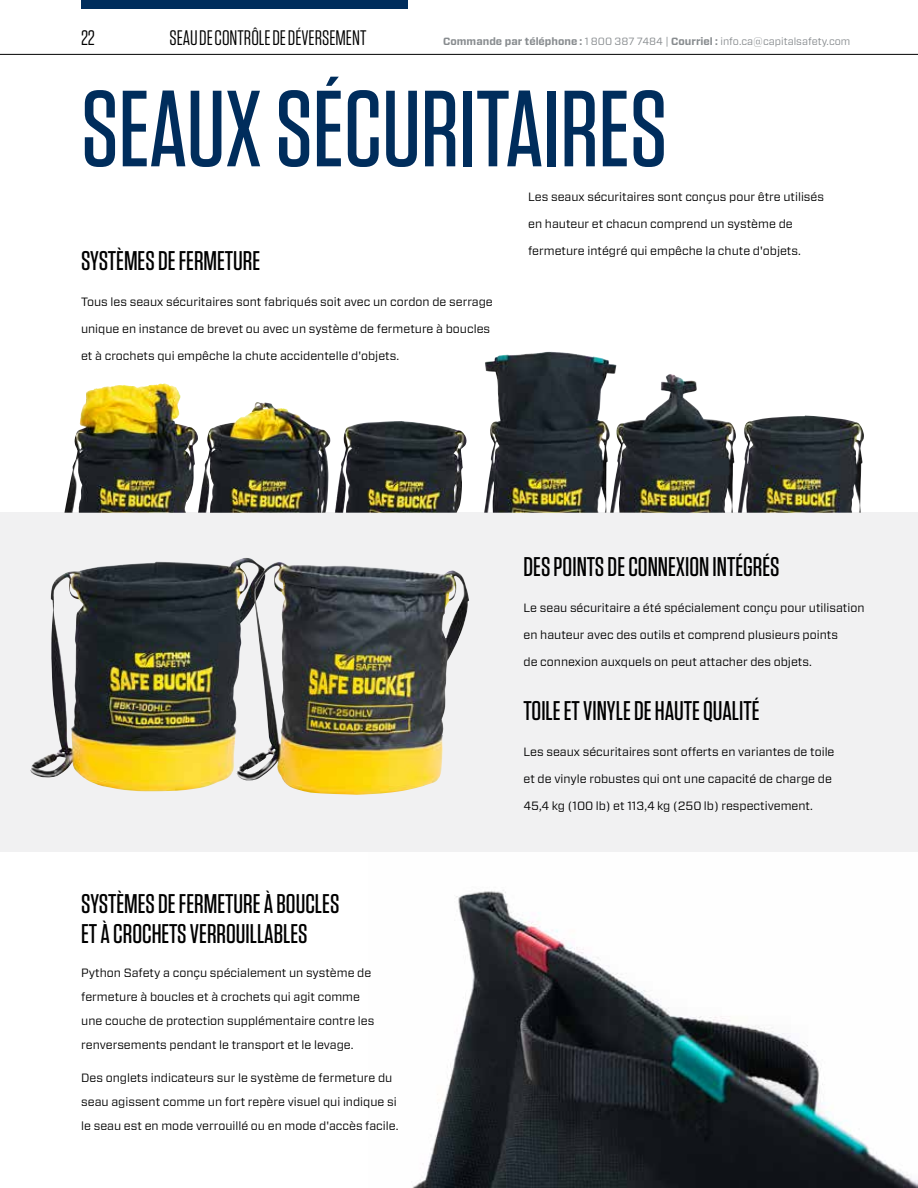
<style>
.page{position:relative;width:918px;height:1188px;background:#fff}
.page>*{position:absolute;margin:0;border:0;box-sizing:border-box;transform-origin:0 0}
.t1{font:500 108px "Tungsten";color:#002d5c}
.t2{font:500 27px/30px "Tungsten";color:#000}
.t3{font:21px "Tungsten";color:#000}
.t4{font:12px/24px "Forza";color:#000}
.t5{font:10.5px "Forza";color:#888c8f}
.s1{font-weight:700}
</style>
<div class="page">
<img style="left:412px;top:890px;width:506px;height:298px">
<hr style="left:917px;top:342px;width:1px;height:308px;background:#002d5c">
<div style="left:0;top:513px;width:918px;height:339px;background:#f1f1f2"></div>
<img style="left:617px;top:374px;width:119px;height:139px">
<img style="left:484px;top:352px;width:133px;height:161px">
<img style="left:738px;top:415px;width:126px;height:98px">
<img style="left:64px;top:383px;width:134px;height:130px">
<img style="left:198px;top:402px;width:132px;height:111px">
<img style="left:335px;top:421px;width:132px;height:92px">
<img style="left:30px;top:558px;width:226px;height:233px">
<img style="left:236px;top:562px;width:233px;height:233px">
<hr style="left:0;top:54px;width:918px;height:1px;background:#000">
<div style="left:81px;top:0;width:327px;height:9px;background:#002d5c"></div>
<h3 class="t3" style="left:81px;top:27px;width:16px">22</h3>
<h3 class="t3" style="left:169px;top:27px;width:169px">SEAU DE CONTRÔLEDE DÉVERSEMENT</h3>
<p class="t5" style="left:443px;top:34px;width:409px"><span class="s1">Commande par téléphone :</span> 1 800 387 7484 | <span class="s1">Courriel :</span> info.ca@capitalsafety.com</p>
<h1 class="t1" style="left:81px;top:73px;width:588px">SEAUX SÉCURITAIRES</h1>
<p class="t4" style="left:528px;top:185px;width:297px">Les seaux sécuritaires sont conçus pour être utilisés</p>
<p class="t4" style="left:528px;top:212px;width:266px">en hauteur et chacun comprend un système de</p>
<p class="t4" style="left:528px;top:239px;width:274px">fermeture intégré qui empêche la chute d'objets.</p>
<h2 class="t2" style="left:81px;top:246px;width:181px">SYSTÈMES DE FERMETURE</h2>
<p class="t4" style="left:81px;top:290px;width:413px">Tous les seaux sécuritaires sont fabriqués soit avec un cordon de serrage</p>
<p class="t4" style="left:81px;top:317px;width:411px">unique en instance de brevet ou avec un système de fermeture à boucles</p>
<p class="t4" style="left:81px;top:344px;width:320px">et à crochets qui empêche la chute accidentelle d'objets.</p>
<h2 class="t2" style="left:81px;top:889px;width:260px">SYSTÈMES DE FERMETURE À BOUCLES<br>ET À CROCHETS VERROUILLABLES</h2>
<p class="t4" style="left:81px;top:961px;width:295px">Python Safety a conçu spécialement un système de fermeture à boucles et à crochets qui agit comme une couche de protection supplémentaire contre les renversements pendant le transport et le levage.</p>
<p class="t4" style="left:81px;top:1066px;width:319px">Des onglets indicateurs sur le système de fermeture du seau agissent comme un fort repère visuel qui indique si le seau est en mode verrouillé ou en mode d'accès facile.</p>
<h2 class="t2" style="left:524px;top:552px;width:258px">DES POINTS DE CONNEXION INTÉGRÉS</h2>
<p class="t4" style="left:524px;top:596px;width:343px">Le seau sécuritaire a été spécialement conçu pour utilisation</p>
<p class="t4" style="left:524px;top:623px;width:316px">en hauteur avec des outils et comprend plusieurs points</p>
<p class="t4" style="left:524px;top:650px;width:290px">de connexion auxquels on peut attacher des objets.</p>
<h2 class="t2" style="left:524px;top:696px;width:238px">TOILE ET VINYLE DE HAUTE QUALITÉ</h2>
<p class="t4" style="left:524px;top:740px;width:313px">Les seaux sécuritaires sont offerts en variantes de toile</p>
<p class="t4" style="left:524px;top:767px;width:310px">et de vinyle robustes qui ont une capacité de charge de</p>
<p class="t4" style="left:524px;top:794px;width:291px">45,4 kg (100 lb) et 113,4 kg (250 lb) respectivement.</p>
</div>
